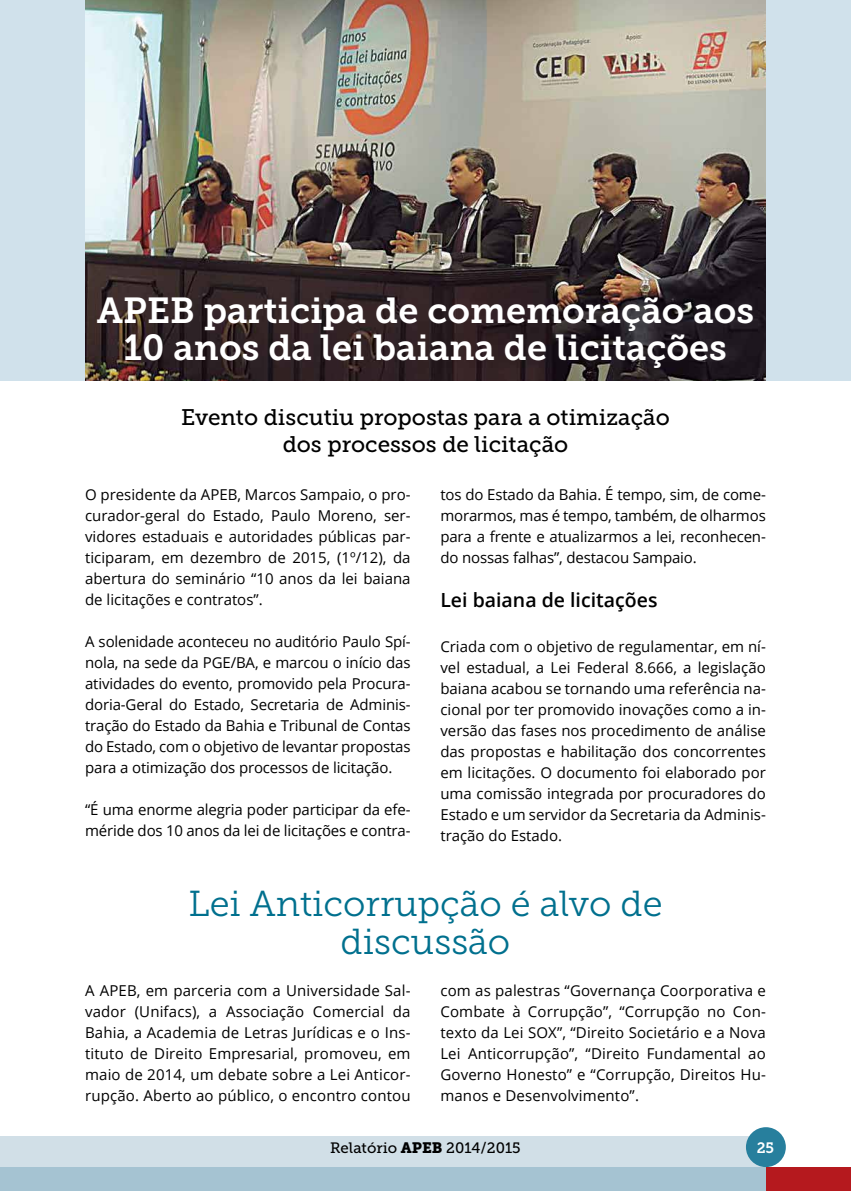
<style>
.page{position:relative;width:851px;height:1191px;background:#fff}
.page>*{position:absolute;margin:0;border:0;box-sizing:border-box;transform-origin:0 0}
.t1{font:36px/37.5px "Museo Slab 700";color:#fff;text-align:center}
.t2{font:36px/37.5px "Museo Slab 300";color:#00708e;text-align:center}
.t3{font:22.5px/27px "Museo Slab 500";color:#000;text-align:center}
.t4{font:600 19.5px "Open Sans";color:#000}
.t5{font:15px/21px "Open Sans";color:#000;text-align:justify}
.t6{font:15px "Museo Slab 500";color:#000}
.t7{font:15px "Museo Slab 700";color:#fff}
.s1{font-family:"Museo Slab 900"}
</style>
<div class="page">
<div style="left:0;top:0;width:850px;height:381px;background:#d0e1eb"></div>
<img style="left:85px;top:0;width:680px;height:381px">
<div style="left:0;top:1136px;width:765px;height:55px;background:#d1dfe7"></div>
<div style="left:755px;top:1167px;width:95px;height:24px;background:#b5191e"></div>
<div style="left:0;top:1167px;width:765px;height:24px;background:#a5c3d2"></div>
<div style="left:745px;top:1127px;width:40px;height:40px;background:#277f9d;border-radius:50%"></div>
<h1 class="t1" style="left:97px;top:292px;width:658px">APEB participa de comemoração aos<br>10 anos da lei baiana de licitações</h1>
<h2 class="t3" style="left:181px;top:403px;width:490px">Evento discutiu propostas para a otimização dos processos de licitação</h2>
<p class="t5" style="left:85px;top:483px;width:327px">O presidente da APEB, Marcos Sampaio, o pro&shy;curador-geral do Estado, Paulo Moreno, ser&shy;vidores estaduais e autoridades públicas par&shy;ticiparam, em dezembro de 2015, (1º/12), da abertura do seminário “10 anos da lei baiana de licitações e contratos”.</p>
<p class="t5" style="left:85px;top:630px;width:327px">A solenidade aconteceu no auditório Paulo Spí&shy;nola, na sede da PGE/BA, e marcou o início das atividades do evento, promovido pela Procura&shy;doria-Geral do Estado, Secretaria de Adminis&shy;tração do Estado da Bahia e Tribunal de Contas do Estado, com o objetivo de levantar propostas para a otimização dos processos de licitação.</p>
<p class="t5" style="left:85px;top:798px;width:327px">“É uma enorme alegria poder participar da efe&shy;méride dos 10 anos da lei de licitações e contra-</p>
<p class="t5" style="left:440px;top:483px;width:327px">tos do Estado da Bahia. É tempo, sim, de come&shy;morarmos, mas é tempo, também, de olharmos para a frente e atualizarmos a lei, reconhecen&shy;do nossas falhas”, destacou Sampaio.</p>
<h3 class="t4" style="left:440px;top:586px;width:218px">Lei baiana de licitações</h3>
<p class="t5" style="left:440px;top:635px;width:327px">Criada com o objetivo de regulamentar, em ní&shy;vel estadual, a Lei Federal 8.666, a legislação baiana acabou se tornando uma referência na&shy;cional por ter promovido inovações como a in&shy;versão das fases nos procedimento de análise das propostas e habilitação dos concorrentes em licitações. O documento foi elaborado por uma comissão integrada por procuradores do Estado e um servidor da Secretaria da Adminis&shy;tração do Estado.</p>
<h1 class="t2" style="left:188px;top:885px;width:475px">Lei Anticorrupção é alvo de discussão</h1>
<p class="t5" style="left:85px;top:979px;width:327px">A APEB, em parceria com a Universidade Sal&shy;vador (Unifacs), a Associação Comercial da Bahia, a Academia de Letras Jurídicas e o Ins&shy;tituto de Direito Empresarial, promoveu, em maio de 2014, um debate sobre a Lei Anticor&shy;rupção. Aberto ao público, o encontro contou</p>
<p class="t5" style="left:440px;top:979px;width:327px">com as palestras “Governança Coorporativa e Combate à Corrupção”, “Corrupção no Con&shy;texto da Lei SOX”, “Direito Societário e a Nova Lei Anticorrupção”, “Direito Fundamental ao Governo Honesto” e “Corrupção, Direitos Hu&shy;manos e Desenvolvimento”.</p>
<p class="t6" style="left:330px;top:1139px;width:192px">Relatório <span class="s1">APEB</span> 2014/2015</p>
<p class="t7" style="left:756px;top:1139px;width:19px">25</p>
</div>
